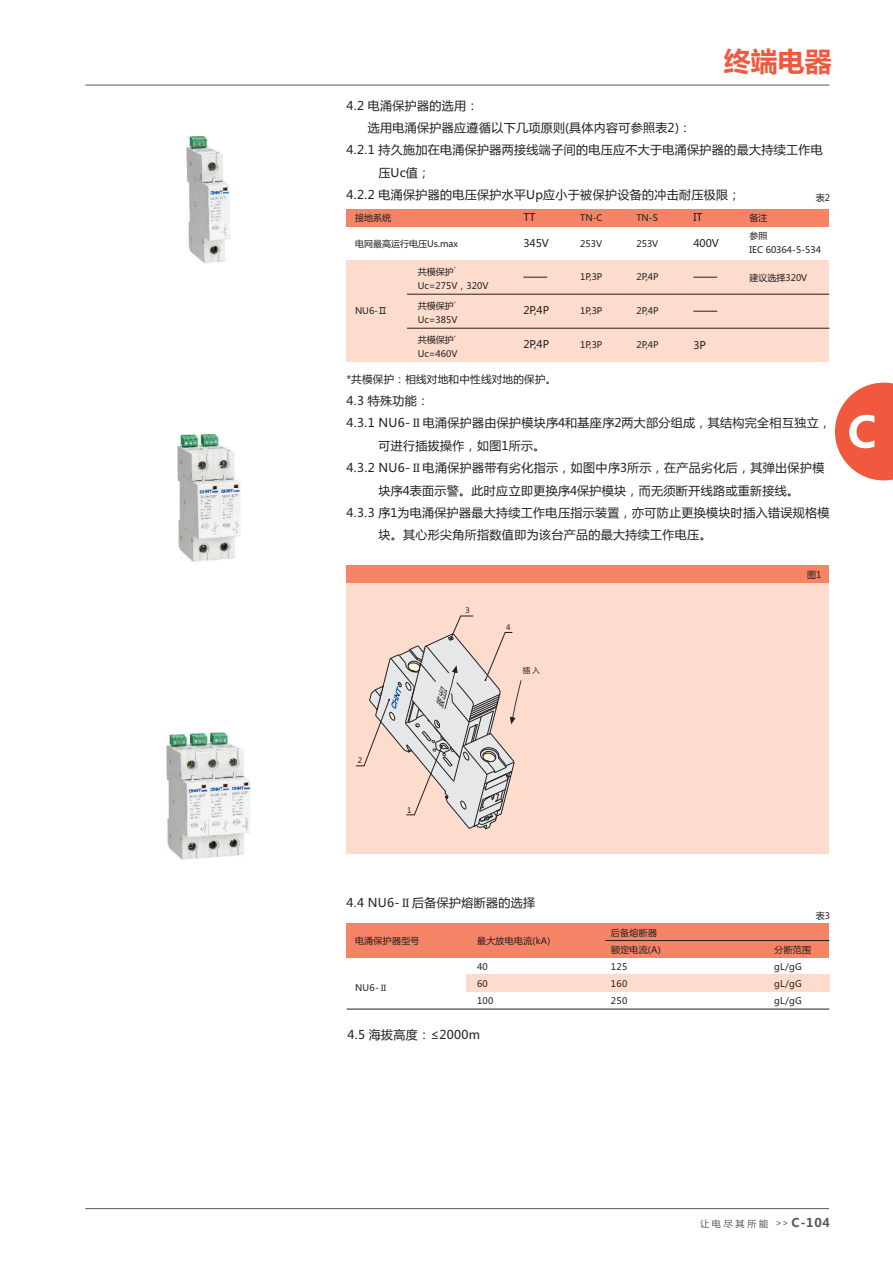
<style>
.page{position:relative;width:893px;height:1263px;background:#fff}
.page>*{position:absolute;margin:0;border:0;box-sizing:border-box;transform-origin:0 0}
.t1{font:700 27px "Microsoft Ya Hei";color:#f0593e}
.t2{font:12px "Microsoft Ya Hei";letter-spacing:.03em;color:#231f20}
.t3{font:12px "ST Xingkai";color:#231f20}
.t4{font:10.5px "Microsoft Ya Hei";letter-spacing:.03em;color:#231f20}
.t5{font:9.15px "Microsoft Ya Hei";color:#57585a}
.t6{font:9px/17px "Microsoft Ya Hei";color:#231f20}
.t7{font:9px/17px "Microsoft Ya Hei";letter-spacing:.03em;color:#231f20}
.t8{font:7.5px "Microsoft Ya Hei";color:#231f20}
.t9{font:4.5px "Microsoft Ya Hei";color:#231f20}
.s1{font-family:"ST Xingkai"}
.s2{font-size:9px}
.s3{font-weight:700;font-size:12px}
</style>
<div class="page">
<hr style="left:85px;top:85px;width:744px;height:1px;background:#57585a">
<hr style="left:85px;top:1208px;width:744px;height:1px;background:#57585a">
<svg style="left:835px;top:383px;width:58px;height:97px"></svg>
<div style="left:346px;top:566px;width:483px;height:17px;background:#f48465"></div>
<div style="left:346px;top:583px;width:483px;height:270px;background:#fddcce"></div>
<img style="left:186px;top:136px;width:45px;height:128px">
<img style="left:177px;top:434px;width:63px;height:128px">
<img style="left:167px;top:732px;width:83px;height:127px">
<div style="left:346px;top:209px;width:483px;height:17px;background:#f48465"></div>
<div style="left:346px;top:260px;width:483px;height:102px;background:#fddcce"></div>
<hr style="left:407px;top:294px;width:422px;height:1px;background:#231f20">
<hr style="left:407px;top:328px;width:422px;height:1px;background:#231f20">
<svg style="left:523px;top:277px;width:24px;height:1px"></svg>
<svg style="left:693px;top:277px;width:24px;height:1px"></svg>
<svg style="left:693px;top:311px;width:24px;height:1px"></svg>
<div style="left:346px;top:923px;width:483px;height:34px;background:#f48465"></div>
<div style="left:466px;top:974px;width:363px;height:17px;background:#fddcce"></div>
<hr style="left:605px;top:940px;width:224px;height:1px;background:#231f20">
<hr style="left:346px;top:1009px;width:483px;height:1px;background:#231f20">
<svg style="left:356px;top:615px;width:165px;height:214px"></svg>
<h1 class="t1" style="left:724px;top:50px;width:109px">终端电器</h1>
<p class="t2" style="left:346px;top:100px;width:134px">4.2 电涌保护器的选用：</p>
<p class="t2" style="left:368px;top:123px;width:325px">选用电涌保护器应遵循以下几项原则(具体内容可参照表2)：</p>
<p class="t2" style="left:346px;top:145px;width:478px">4.2.1 持久施加在电涌保护器两接线端子间的电压应不大于电涌保护器的最大持续工作电</p>
<p class="t2" style="left:378px;top:167px;width:53px">压Uc值；</p>
<p class="t2" style="left:346px;top:189px;width:396px">4.2.2 电涌保护器的电压保护水平Up应小于被保护设备的冲击耐压极限；</p>
<p class="t6" style="left:816px;top:190px;width:16px">表2</p>
<p class="t6" style="left:355px;top:210px;width:38px">接地系统</p>
<p class="t6" style="left:355px;top:236px;width:105px">电网最高运行电压Us.max</p>
<p class="t6" style="left:355px;top:302px;width:34px">NU6-Ⅱ</p>
<p class="t6" style="left:418px;top:264px;width:37px">共模保护</p>
<p class="t9" style="left:454px;top:266px;width:4px">*</p>
<p class="t6" style="left:418px;top:278px;width:72px">Uc=275V，320V</p>
<p class="t9" style="left:454px;top:301px;width:4px">*</p>
<p class="t6" style="left:418px;top:299px;width:41px;line-height:14.2px">共模保护<br>Uc=385V</p>
<p class="t6" style="left:418px;top:332px;width:37px">共模保护</p>
<p class="t9" style="left:454px;top:335px;width:4px">*</p>
<p class="t6" style="left:418px;top:346px;width:41px">Uc=460V</p>
<p class="t4" style="left:523px;top:213px;width:14px">TT</p>
<p class="t4" style="left:523px;top:238px;width:27px">345V</p>
<p class="t4" style="left:523px;top:306px;width:27px">2P,4P</p>
<p class="t4" style="left:523px;top:340px;width:27px">2P,4P</p>
<p class="t4" style="left:346px;top:374px;width:211px">*共模保护：相线对地和中性线对地的保护。</p>
<p class="t6" style="left:580px;top:210px;width:24px">TN-C</p>
<p class="t6" style="left:580px;top:236px;width:23px">253V</p>
<p class="t6" style="left:580px;top:269px;width:24px">1P,3P</p>
<p class="t6" style="left:580px;top:303px;width:24px">1P,3P</p>
<p class="t6" style="left:580px;top:337px;width:24px">1P,3P</p>
<p class="t6" style="left:636px;top:210px;width:23px">TN-S</p>
<p class="t6" style="left:636px;top:236px;width:23px">253V</p>
<p class="t6" style="left:636px;top:269px;width:24px">2P,4P</p>
<p class="t6" style="left:636px;top:303px;width:24px">2P,4P</p>
<p class="t6" style="left:636px;top:337px;width:24px">2P,4P</p>
<p class="t4" style="left:693px;top:213px;width:11px">IT</p>
<p class="t4" style="left:693px;top:238px;width:27px">400V</p>
<p class="t4" style="left:693px;top:340px;width:14px">3P</p>
<p class="t6" style="left:749px;top:210px;width:19px;line-height:17.7px">备注参照</p>
<p class="t6" style="left:749px;top:242px;width:73px">IEC 60364-5-534</p>
<p class="t6" style="left:749px;top:270px;width:59px">建议选择320V</p>
<p class="t2" style="left:346px;top:395px;width:84px">4.3 特殊功能：</p>
<p class="t2" style="left:346px;top:417px;width:486px">4.3.1 NU6- 电涌保护器由保护模块序4和基座序2两大部分组成，其结构完全相互独立，</p>
<p class="t2" style="left:378px;top:440px;width:168px">可进行插拔操作，如图1所示。</p>
<p class="t2" style="left:346px;top:462px;width:479px">4.3.2 NU6-<span class="s1">Ⅱ</span>电涌保护器带有劣化指示，如图中序3所示，在产品劣化后，其弹出保护模</p>
<p class="t2" style="left:378px;top:485px;width:422px">块序4表面示警。此时应立即更换序4保护模块，而无须断开线路或重新接线。</p>
<p class="t2" style="left:346px;top:507px;width:484px">4.3.3 序1为电涌保护器最大持续工作电压指示装置，亦可防止更换模块时插入错误规格模</p>
<p class="t2" style="left:378px;top:529px;width:335px">块。其心形尖角所指数值即为该台产品的最大持续工作电压。</p>
<p class="t3" style="left:410px;top:418px;width:13px">Ⅱ</p>
<p class="t8" style="left:358px;top:757px;width:6px">2</p>
<p class="t8" style="left:407px;top:807px;width:6px">1</p>
<p class="t8" style="left:466px;top:606px;width:6px">3</p>
<p class="t8" style="left:506px;top:624px;width:6px">4</p>
<p class="t8" style="left:523px;top:667px;width:19px">插 入</p>
<p class="t2" style="left:346px;top:897px;width:190px">4.4 NU6-<span class="s1">Ⅱ</span>后备保护熔断器的选择</p>
<p class="t7" style="left:355px;top:933px;width:66px">电涌保护器型号</p>
<p class="t7" style="left:477px;top:933px;width:75px">最大放电电流(kA)</p>
<p class="t7" style="left:611px;top:925px;width:51px">后备熔断器额定电流(A)</p>
<p class="t6" style="left:807px;top:567px;width:16px">图1</p>
<p class="t6" style="left:816px;top:908px;width:16px">表3</p>
<p class="t6" style="left:774px;top:942px;width:38px">分断范围</p>
<p class="t6" style="left:355px;top:980px;width:35px">NU6-<span class="s1">Ⅱ</span></p>
<p class="t6" style="left:477px;top:959px;width:18px">40<br>60<br>100</p>
<p class="t6" style="left:611px;top:959px;width:18px;text-align:justify">125<br>160<br>250</p>
<p class="t6" style="left:774px;top:959px;width:29px;text-align:justify">gL/gG gL/gG gL/gG</p>
<p class="t2" style="left:347px;top:1029px;width:134px">4.5 海拔高度：≤2000m</p>
<p class="t5" style="left:700px;top:1219px;width:131px">让 电 尽 其 所 能 <span class="s2">&gt;&gt;</span> <span class="s3">C-104</span></p>
</div>
